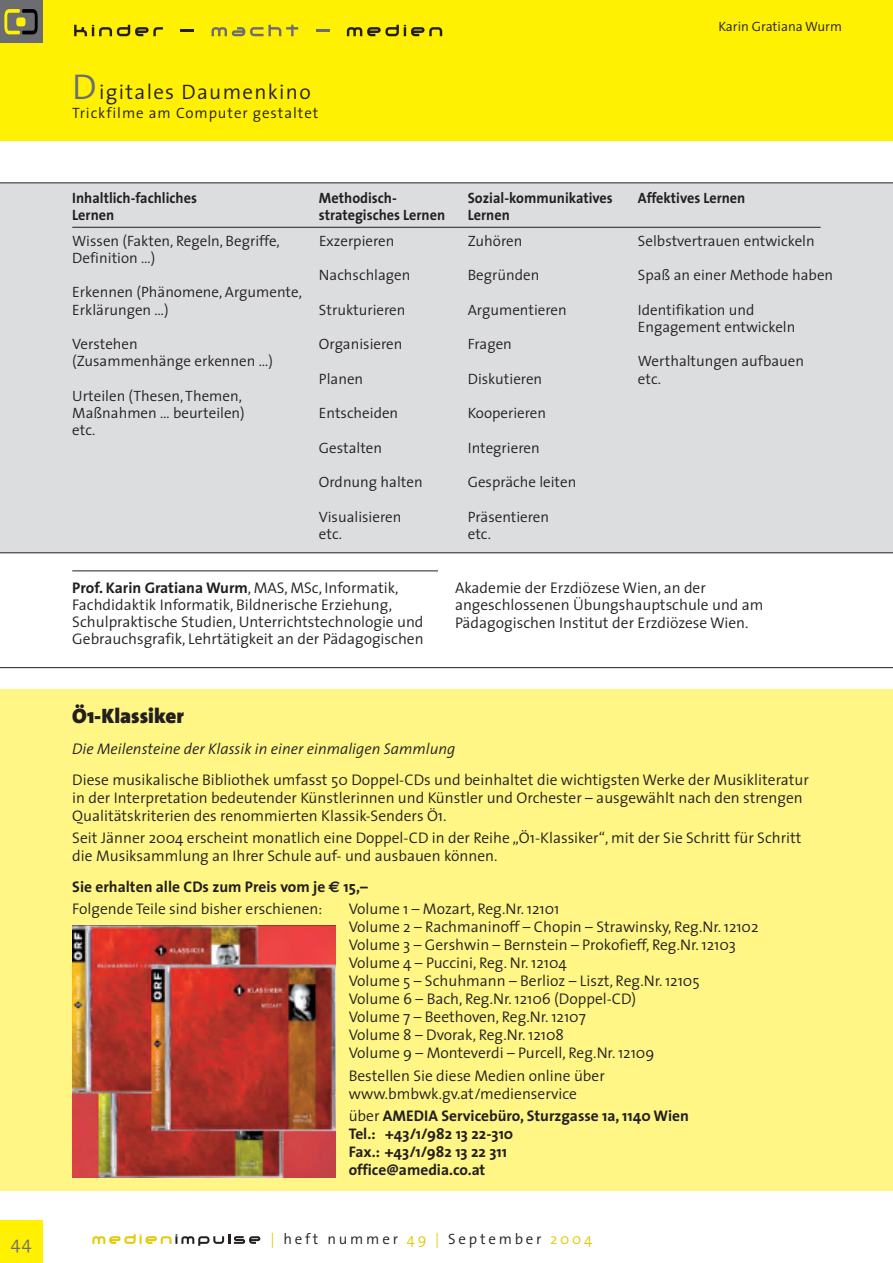
<style>
.page{position:relative;width:893px;height:1263px;background:#fff}
.page>*{position:absolute;margin:0;border:0;box-sizing:border-box;transform-origin:0 0}
.t1{font:300 21px "The Sans";letter-spacing:.06em;color:#231f20}
.t2{font:900 21px "The Sans";color:#231f20}
.t3{font:300 18px "The Sans";color:#6c6d70}
.t4{font:300 15.45px/18px "The Sans";color:#231f20}
.t5{font:700 15.45px/18px "The Sans";color:#231f20}
.t6{font:italic 300 15.45px "The Sans";color:#231f20}
.t7{font:300 15px/17.2px "The Sans";color:#231f20}
.t8{font:700 15px "The Sans";color:#231f20;scale:.95 1}
.t9{font:300 15px "The Sans";letter-spacing:.06em;color:#231f20}
.t10{font:300 15px "The Sans";letter-spacing:.185em;color:#231f20}
.t11{font:300 13.5px "The Sans";color:#231f20}
.s1{font-size:36px;color:#6c6d70}
.s2{font-weight:700}
.s3{font-family:"Euro Sans"}
.s4{font-weight:300}
.s5{color:#e5c902}
</style>
<div class="page">
<div style="left:0;top:689px;width:893px;height:502px;background:#fff685"></div>
<div style="left:0;top:183px;width:893px;height:370px;background:#dcdddf"></div>
<div style="left:0;top:0;width:893px;height:140px;background:#fff101"></div>
<div style="left:0;top:1220px;width:43px;height:43px;background:#fff101"></div>
<div style="left:0;top:0;width:43px;height:43px;background:#6c6d70"></div>
<svg style="left:4px;top:9px;width:34px;height:25px"></svg>
<svg style="left:74px;top:25px;width:89px;height:11px"></svg>
<hr style="left:180px;top:29px;width:14px;height:3px;background:#231f20">
<svg style="left:212px;top:25px;width:86px;height:11px"></svg>
<svg style="left:316px;top:29px;width:13px;height:3px"></svg>
<svg style="left:347px;top:25px;width:95px;height:11px"></svg>
<svg style="left:92px;top:1234px;width:168px;height:12px"></svg>
<hr style="left:72px;top:570px;width:366px;height:1px;background:#231f20">
<hr style="left:0;top:182px;width:893px;height:1px;background:#231f20">
<hr style="left:0;top:552px;width:893px;height:1px;background:#231f20">
<hr style="left:72px;top:227px;width:749px;height:1px;background:#231f20">
<hr style="left:0;top:667px;width:893px;height:1px;background:#231f20">
<img style="left:72px;top:926px;width:263px;height:252px">
<p class="t3" style="left:11px;top:1237px;width:22px">44</p>
<h1 class="t1" style="left:72px;top:85px;width:240px"><span class="s1">D</span>igitales Daumenkino</h1>
<p class="t9" style="left:72px;top:107px;width:248px">Trickfilme am Computer gestaltet</p>
<p class="t11" style="left:718px;top:22px;width:125px">Karin Gratiana Wurm</p>
<p class="t8" style="left:72px;top:192px;width:133px">Inhaltlich-fachliches</p>
<p class="t8" style="left:319px;top:192px;width:83px">Methodisch-</p>
<p class="t8" style="left:468px;top:192px;width:154px">Sozial-kommunikatives</p>
<p class="t8" style="left:638px;top:192px;width:115px">Affektives Lernen</p>
<p class="t8" style="left:72px;top:209px;width:46px">Lernen</p>
<p class="t8" style="left:319px;top:209px;width:134px">strategisches Lernen</p>
<p class="t8" style="left:468px;top:209px;width:46px">Lernen</p>
<p class="t7" style="left:72px;top:234px;width:209px">Wissen (Fakten, Regeln, Begriffe,</p>
<p class="t7" style="left:319px;top:234px;width:77px">Exzerpieren</p>
<p class="t7" style="left:468px;top:234px;width:56px">Zuhören</p>
<p class="t7" style="left:638px;top:234px;width:178px">Selbstvertrauen entwickeln</p>
<p class="t7" style="left:72px;top:251px;width:85px">Definition …)</p>
<p class="t7" style="left:319px;top:268px;width:93px">Nachschlagen</p>
<p class="t7" style="left:468px;top:268px;width:73px">Begründen</p>
<p class="t7" style="left:638px;top:268px;width:197px">Spaß an einer Methode haben</p>
<p class="t7" style="left:72px;top:286px;width:231px">Erkennen (Phänomene, Argumente,<br>Erklärungen …)</p>
<p class="t7" style="left:319px;top:303px;width:88px">Strukturieren</p>
<p class="t7" style="left:468px;top:303px;width:100px">Argumentieren</p>
<p class="t7" style="left:638px;top:303px;width:159px">Identifikation und<br>Engagement entwickeln</p>
<p class="t7" style="left:72px;top:337px;width:67px">Verstehen</p>
<p class="t7" style="left:319px;top:337px;width:85px">Organisieren</p>
<p class="t7" style="left:468px;top:337px;width:46px">Fragen</p>
<p class="t7" style="left:72px;top:355px;width:202px">(Zusammenhänge erkennen …)</p>
<p class="t7" style="left:638px;top:355px;width:168px">Werthaltungen aufbauen</p>
<p class="t7" style="left:319px;top:372px;width:46px">Planen</p>
<p class="t7" style="left:468px;top:372px;width:76px">Diskutieren</p>
<p class="t7" style="left:638px;top:372px;width:25px">etc.</p>
<p class="t7" style="left:72px;top:389px;width:174px">Urteilen (Thesen, Themen,<br>Maßnahmen … beurteilen)</p>
<p class="t7" style="left:319px;top:406px;width:81px">Entscheiden</p>
<p class="t7" style="left:468px;top:406px;width:80px">Kooperieren</p>
<p class="t7" style="left:72px;top:424px;width:25px">etc.</p>
<p class="t7" style="left:319px;top:441px;width:65px">Gestalten</p>
<p class="t7" style="left:468px;top:441px;width:73px">Integrieren</p>
<p class="t7" style="left:319px;top:475px;width:105px">Ordnung halten</p>
<p class="t7" style="left:468px;top:475px;width:110px">Gespräche leiten</p>
<p class="t7" style="left:319px;top:510px;width:84px">Visualisieren</p>
<p class="t7" style="left:468px;top:510px;width:83px">Präsentieren</p>
<p class="t7" style="left:319px;top:527px;width:25px">etc.</p>
<p class="t7" style="left:468px;top:527px;width:25px">etc.</p>
<p class="t4" style="left:72px;top:581px;width:353px;line-height:17.2px"><span class="s2">Prof. Karin Gratiana Wurm</span>, MAS, MSc, Informatik, Fachdidaktik Informatik, Bildnerische Erziehung, Schulpraktische Studien, Unterrichtstechnologie und Gebrauchsgrafik, Lehrtätigkeit an der Pädagogischen</p>
<p class="t4" style="left:455px;top:581px;width:310px;line-height:17.2px">Akademie der Erzdiözese Wien, an der angeschlossenen Übungshauptschule und am<br>Pädagogischen Institut der Erzdiözese Wien.</p>
<h1 class="t2" style="left:72px;top:708px;width:113px">Ö1-Klassiker</h1>
<p class="t6" style="left:72px;top:743px;width:385px">Die Meilensteine der Klassik in einer einmaligen Sammlung</p>
<p class="t4" style="left:72px;top:773px;width:738px">Diese musikalische Bibliothek umfasst 50 Doppel-CDs und beinhaltet die wichtigsten Werke der Musikliteratur in der Interpretation bedeutender Künstlerinnen und Künstler und Orchester – ausgewählt nach den strengen<br>Qualitätskriterien des renommierten Klassik-Senders Ö1.</p>
<p class="t4" style="left:72px;top:831px;width:731px">Seit Jänner 2004 erscheint monatlich eine Doppel-CD in der Reihe „Ö1-Klassiker“, mit der Sie Schritt für Schritt die Musiksammlung an Ihrer Schule auf- und ausbauen können.</p>
<p class="t5" style="left:72px;top:877px;width:297px;line-height:22.2px">Sie erhalten alle CDs zum Preis vom je <span class="s3">€</span> 15,–<br><span class="s4">Folgende Teile sind bisher erschienen:</span></p>
<p class="t4" style="left:349px;top:902px;width:411px">Volume 1 – Mozart, Reg.Nr. 12101<br>Volume 2 – Rachmaninoff – Chopin – Strawinsky, Reg.Nr. 12102<br>Volume 3 – Gershwin – Bernstein – Prokofieff, Reg.Nr. 12103<br>Volume 4 – Puccini, Reg. Nr. 12104<br>Volume 5 – Schuhmann – Berlioz – Liszt, Reg.Nr. 12105<br>Volume 6 – Bach, Reg.Nr. 12106 (Doppel-CD)<br>Volume 7 – Beethoven, Reg.Nr. 12107<br>Volume 8 – Dvorak, Reg.Nr. 12108<br>Volume 9 – Monteverdi – Purcell, Reg.Nr. 12109</p>
<p class="t4" style="left:349px;top:1068px;width:258px">Bestellen Sie diese Medien online über www.bmbwk.gv.at/medienservice</p>
<p class="t5" style="left:349px;top:1108px;width:342px"><span class="s4">über</span> AMEDIA Servicebüro, Sturzgasse 1a, 1140 Wien<br>Tel.: +43/1/982 13 22-310<br>Fax.: +43/1/982 13 22 311<br>office@amedia.co.at</p>
<p class="t10" style="left:270px;top:1234px;width:323px"><span class="s5">|</span> heft nummer <span class="s5">49 |</span> September <span class="s5">2004</span></p>
</div>
